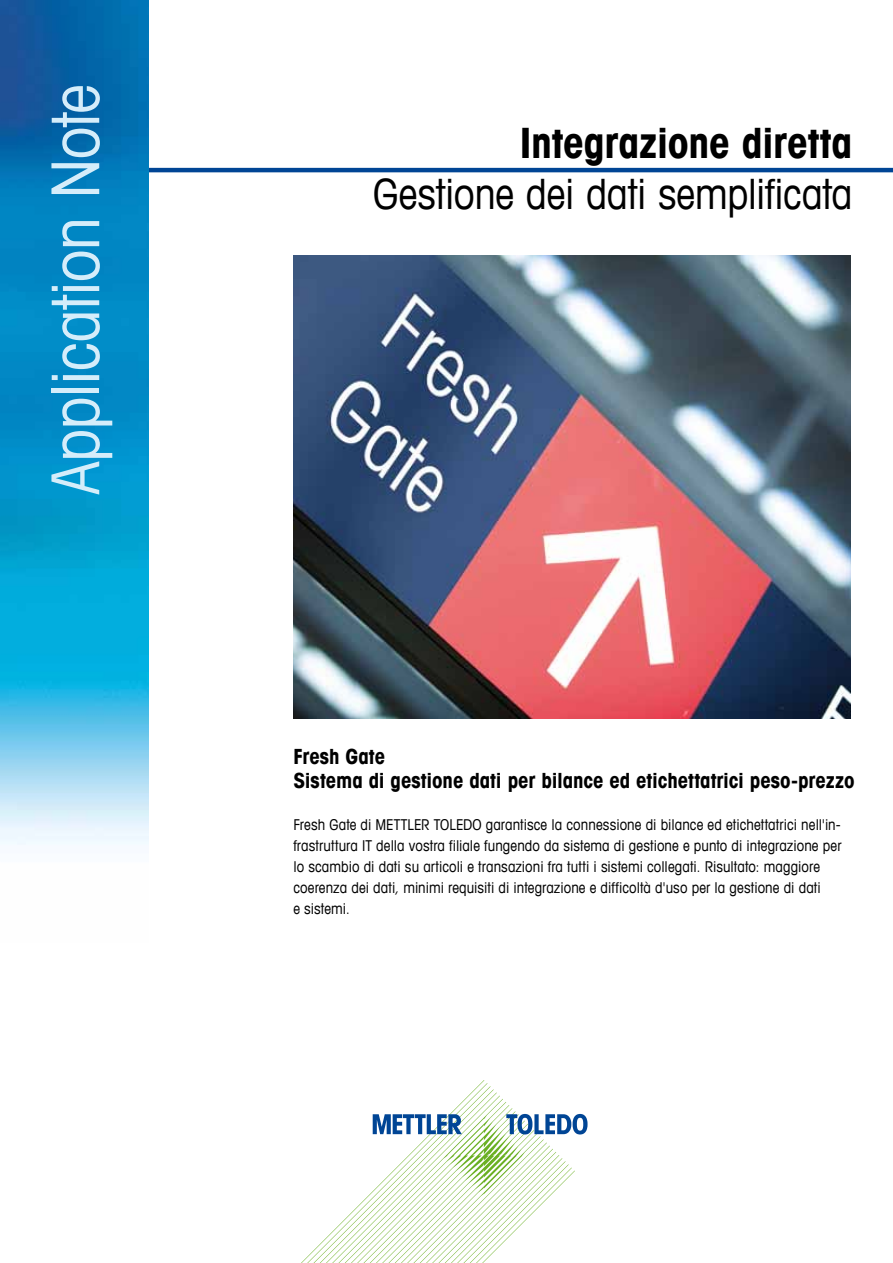
<style>
.page{position:relative;width:893px;height:1263px;background:#fff}
.page>*{position:absolute;margin:0;border:0;box-sizing:border-box;transform-origin:0 0}
.t1{font:condensed 66px "Avant Garde Com";letter-spacing:-.015em;color:#d5edfa}
.t2{font:condensed 42px "Avant Garde Com";letter-spacing:-.005em;color:#000}
.t3{font:700 condensed 42px "Avant Garde Com";letter-spacing:-.01em;color:#000}
.t4{font:700 condensed 21px/24px "Avant Garde Com";letter-spacing:-.005em;color:#000}
.t5{font:condensed 15px/21px "Avant Garde Com";letter-spacing:.005em;color:#000}
</style>
<div class="page">
<svg style="left:301px;top:1080px;width:287px;height:183px"></svg>
<hr style="left:138px;top:168px;width:755px;height:4px;background:#004595">
<img style="left:0;top:0;width:149px;height:845px">
<img style="left:293px;top:255px;width:557px;height:464px">
<h1 class="t1" style="left:35px;top:494px;width:412px;rotate:-90deg">Application Note</h1>
<h2 class="t3" style="left:520px;top:116px;width:334px">Integrazione diretta</h2>
<h2 class="t2" style="left:373px;top:168px;width:481px">Gestione dei dati semplificata</h2>
<h3 class="t4" style="left:293px;top:743px;width:563px">Fresh Gate<br>Sistema di gestione dati per bilance ed etichettatrici peso-prezzo</h3>
<p class="t5" style="left:293px;top:814px;width:550px">Fresh Gate di METTLER TOLEDO garantisce la connessione di bilance ed etichettatrici nell'in&shy;frastruttura IT della vostra filiale fungendo da sistema di gestione e punto di integrazione per lo scambio di dati su articoli e transazioni fra tutti i sistemi collegati. Risultato: maggiore coerenza dei dati, minimi requisiti di integrazione e difficoltà d'uso per la gestione di dati<br>e sistemi.</p>
</div>
